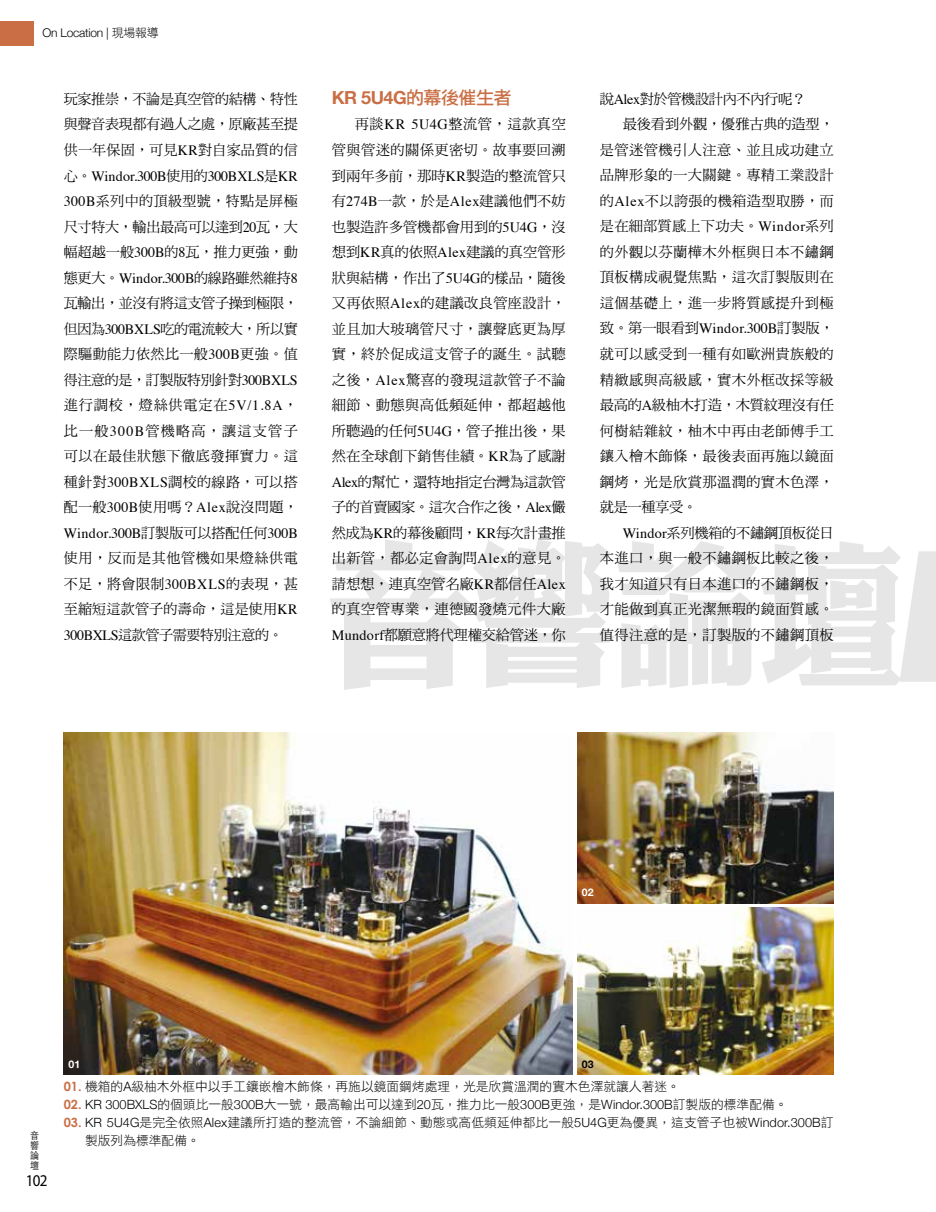
<style>
.page{position:relative;width:936px;height:1212px;background:#fff}
.page>*{position:absolute;margin:0;border:0;box-sizing:border-box;transform-origin:0 0}
.t1{font:157.5px "DF Li King Hei Std W8";color:#000;scale:.94 1}
.t2{font:700 18px "Helvetica Neue";letter-spacing:-.03em;color:#ca6f45}
.t3{font:16.5px "Myriad Pro";color:#000;scale:.91 1}
.t4{font:14.25px/25.5px "DF Ming Std W5";letter-spacing:.025em;color:#000;text-align:justify}
.t5{font:14.25px "Times";letter-spacing:-.005em;color:#000}
.t6{font:14.25px "Times";letter-spacing:.015em;color:#000}
.t7{font:14.25px "DF Ming Std W5";letter-spacing:-.005em;color:#000}
.t8{font:14.25px "DF Ming Std W5";letter-spacing:-.025em;color:#000}
.t9{font:14.25px "DF Ming Std W5";letter-spacing:-.03em;color:#000}
.t10{font:14.25px "DF Ming Std W5";letter-spacing:-.02em;color:#000}
.t11{font:14.25px "DF Ming Std W5";letter-spacing:-.015em;color:#000}
.t12{font:12.75px/18px "DF Li Hei Std W3";color:#000}
.t13{font:300 12px "Helvetica Neue";letter-spacing:-.02em;color:#000}
.t14{font:700 10.5px "Helvetica Neue";color:#fff}
.t15{font:700 10.5px "Helvetica Neue";color:#000}
.t16{font:300 9.9px/10.2px "ST Heiti TC";color:#000;text-align:justify;scale:.91 1}
.s1{font-family:"DF Li Hei Std W3";font-weight:400}
.s2{font-family:"Times"}
.s3{font-family:"DF Ming Std W5"}
.s4{font-family:"DF Li Hei Std W5";font-weight:400}
.s5{font-family:"Century Gothic";font-weight:700;color:#ca6f45}
.s6{font-family:"Helvetica Neue";font-weight:300}
</style>
<div class="page">
<img style="left:64px;top:732px;width:509px;height:342px">
<img style="left:577px;top:732px;width:256px;height:171px">
<img style="left:577px;top:908px;width:256px;height:166px">
<div style="left:0;top:21px;width:33px;height:24px;background:#ca6f45"></div>
<p class="t13" style="left:43px;top:23px;width:118px">On Location | <span class="s1">現場報導</span></p>
<p class="t4" style="left:64px;top:86px;width:235px">玩家推崇，不論是真空管的結構、特性與聲音表現都有過人之處，原廠甚至提供一年保固，可見<span class="s2">KR</span>對自家品質的信</p>
<p class="t6" style="left:64px;top:162px;width:235px"><span class="s3">心。</span>Windor.300B<span class="s3">使用的</span>300BXLS<span class="s3">是</span>KR</p>
<p class="t4" style="left:64px;top:188px;width:235px"><span class="s2">300B</span>系列中的頂級型號，特點是屏極尺寸特大，輸出最高可以達到<span class="s2">20</span>瓦，大幅超越一般<span class="s2">300B</span>的<span class="s2">8</span>瓦，推力更強，動</p>
<p class="t5" style="left:64px;top:264px;width:235px"><span class="s3">態更大。</span>Windor.300B<span class="s3">的線路雖然維持</span>8</p>
<p class="t4" style="left:64px;top:290px;width:235px">瓦輸出，並沒有將這支管子操到極限，但因為<span class="s2">300BXLS</span>吃的電流較大，所以實際驅動能力依然比一般<span class="s2">300B</span>更強。值得注意的是，訂製版特別針對<span class="s2">300BXLS</span>進行調校，燈絲供電定在<span class="s2">5V/1.8A</span>，比一般<span class="s2">300B</span>管機略高，讓這支管子可以在最佳狀態下徹底發揮實力。這種針對<span class="s2">300BXLS</span>調校的線路，可以搭配一般<span class="s2">300B</span>使用嗎？<span class="s2">Alex</span>說沒問題，</p>
<p class="t5" style="left:64px;top:519px;width:235px">Windor.300B<span class="s3">訂製版可以搭配任何</span>300B</p>
<p class="t4" style="left:64px;top:545px;width:235px">使用，反而是其他管機如果燈絲供電不足，將會限制<span class="s2">300BXLS</span>的表現，甚至縮短這款管子的壽命，這是使用<span class="s2">KR 300BXLS</span>這款管子需要特別注意的。</p>
<p class="t2" style="left:332px;top:83px;width:181px">KR 5U4G<span class="s4">的幕後催生者</span></p>
<p class="t4" style="left:332px;top:111px;width:235px;text-indent:23px">再談<span class="s2">KR 5U4G</span>整流管，這款真空管與管迷的關係更密切。故事要回溯到兩年多前，那時<span class="s2">KR</span>製造的整流管只有<span class="s2">274B</span>一款，於是<span class="s2">Alex</span>建議他們不妨也製造許多管機都會用到的<span class="s2">5U4G</span>，沒想到<span class="s2">KR</span>真的依照<span class="s2">Alex</span>建議的真空管形狀與結構，作出了<span class="s2">5U4G</span>的樣品，隨後又再依照<span class="s2">Alex</span>的建議改良管座設計，並且加大玻璃管尺寸，讓聲底更為厚實，終於促成這支管子的誕生。試聽之後，<span class="s2">Alex</span>驚喜的發現這款管子不論細節、動態與高低頻延伸，都超越他所聽過的任何<span class="s2">5U4G</span>，管子推出後，果然在全球創下銷售佳績。<span class="s2">KR</span>為了感謝<span class="s2">Alex</span>的幫忙，還特地指定台灣為這款管子的首賣國家。這次合作之後，<span class="s2">Alex</span>儼然成為<span class="s2">KR</span>的幕後顧問，<span class="s2">KR</span>每次計畫推出新管，都必定會詢問<span class="s2">Alex</span>的意見。請想想，連真空管名廠<span class="s2">KR</span>都信任<span class="s2">Alex</span>的真空管專業，連德國發燒元件大廠<span class="s2">Mundorf</span>都願意將代理權交給管迷，你</p>
<p class="t9" style="left:600px;top:91px;width:208px">說<span class="s2">Alex</span>對於管機設計內不內行呢？</p>
<p class="t11" style="left:622px;top:117px;width:212px">最後看到外觀，優雅古典的造型，</p>
<p class="t4" style="left:600px;top:137px;width:235px">是管迷管機引人注意、並且成功建立</p>
<p class="t4" style="left:600px;top:162px;width:235px">品牌形象的一大關鍵。專精工業設計</p>
<p class="t4" style="left:600px;top:188px;width:235px">的<span class="s2">Alex</span>不以誇張的機箱造型取勝，而</p>
<p class="t4" style="left:600px;top:213px;width:235px">是在細部質感上下功夫。<span class="s2">Windor</span>系列</p>
<p class="t4" style="left:600px;top:239px;width:235px">的外觀以芬蘭樺木外框與日本不鏽鋼</p>
<p class="t4" style="left:600px;top:264px;width:235px">頂板構成視覺焦點，這次訂製版則在</p>
<p class="t4" style="left:600px;top:290px;width:235px">這個基礎上，進一步將質感提升到極</p>
<p class="t7" style="left:600px;top:321px;width:235px">致。第一眼看到<span class="s2">Windor.300B</span>訂製版，</p>
<p class="t4" style="left:600px;top:341px;width:235px">就可以感受到一種有如歐洲貴族般的</p>
<p class="t4" style="left:600px;top:366px;width:235px">精緻感與高級感，實木外框改採等級</p>
<p class="t10" style="left:600px;top:397px;width:235px">最高的<span class="s2">A</span>級柚木打造，木質紋理沒有任</p>
<p class="t4" style="left:600px;top:417px;width:235px">何樹結雜紋，柚木中再由老師傅手工</p>
<p class="t4" style="left:600px;top:443px;width:235px">鑲入檜木飾條，最後表面再施以鏡面</p>
<p class="t4" style="left:600px;top:468px;width:235px">鋼烤，光是欣賞那溫潤的實木色澤，</p>
<p class="t4" style="left:600px;top:494px;width:99px">就是一種享受。</p>
<p class="t8" style="left:622px;top:525px;width:212px"><span class="s2">Windor</span>系列機箱的不鏽鋼頂板從日</p>
<p class="t4" style="left:600px;top:545px;width:235px">本進口，與一般不鏽鋼板比較之後，</p>
<p class="t4" style="left:600px;top:570px;width:235px">我才知道只有日本進口的不鏽鋼板，</p>
<p class="t4" style="left:600px;top:596px;width:235px">才能做到真正光潔無瑕的鏡面質感。</p>
<p class="t4" style="left:600px;top:621px;width:235px">值得注意的是，訂製版的不鏽鋼頂板</p>
<h1 class="t1" style="left:326px;top:529px;width:617px">音響論壇</h1>
<p class="t14" style="left:69px;top:1056px;width:13px">01</p>
<p class="t14" style="left:582px;top:883px;width:13px">02</p>
<p class="t15" style="left:582px;top:1056px;width:13px">03</p>
<p class="t16" style="left:30px;top:1129px;width:11px">音響論壇</p>
<p class="t3" style="left:26px;top:1170px;width:25px">102</p>
<p class="t12" style="left:64px;top:1077px;width:617px"><span class="s5">01.</span> 機箱的<span class="s6">A</span>級柚木外框中以手工鑲嵌檜木飾條，再施以鏡面鋼烤處理，光是欣賞溫潤的實木色澤就讓人著迷。</p>
<p class="t12" style="left:64px;top:1095px;width:725px"><span class="s5">02.</span> <span class="s6">KR 300BXLS</span>的個頭比一般<span class="s6">300B</span>大一號，最高輸出可以達到<span class="s6">20</span>瓦，推力比一般<span class="s6">300B</span>更強，是<span class="s6">Windor.300B</span>訂製版的標準配備。</p>
<p class="t12" style="left:85px;top:1113px;width:750px;text-indent:-21px"><span class="s5">03.</span> <span class="s6">KR 5U4G</span>是完全依照<span class="s6">Alex</span>建議所打造的整流管，不論細節、動態或高低頻延伸都比一般<span class="s6">5U4G</span>更為優異，這支管子也被<span class="s6">Windor.300B</span>訂製版列為標準配備。</p>
</div>
